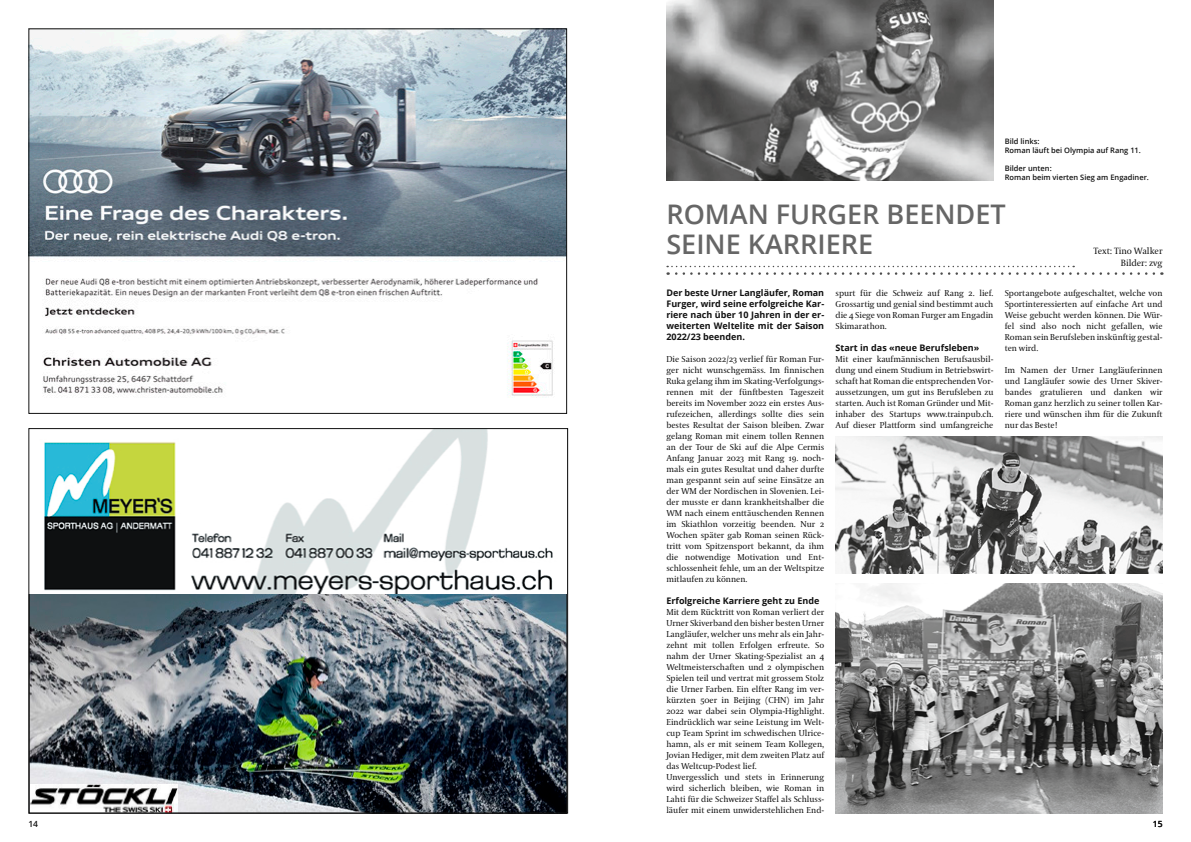
<style>
.page{position:relative;width:1191px;height:842px;background:#fff}
.page>*{position:absolute;margin:0;border:0;box-sizing:border-box;transform-origin:0 0}
.Hauptitel{font:600 27px/30px "Open Sans";color:#666}
.Untertitel{font:700 9px/11px "Open Sans";color:#111;text-align:justify}
.Hauptitel-2{font:9px/12px "Coranto 2";color:#111;text-align:right}
.Grundschrift{font:8.5px/11px "Coranto 2";color:#111;text-align:justify}
.t1{font:600 8.5px "Open Sans";color:#111}
.Legende{font:600 7.5px/9px "Open Sans";color:#111}
</style>
<div class="page">
<img style="left:31px;top:431px;width:534px;height:380px">
<img style="left:31px;top:784px;width:146px;height:27px">
<img style="left:30px;top:30px;width:535px;height:368px">
<img style="left:179px;top:137px;width:14px;height:6px">
<svg style="left:667px;top:266px;width:486px;height:9px"></svg>
<img style="left:666px;top:0;width:327px;height:180px">
<img style="left:835px;top:583px;width:327px;height:231px">
<img style="left:835px;top:436px;width:327px;height:138px">
<p class="Legende" style="left:1004px;top:136px;width:138px">Bild links:<br>Roman läuft bei Olympia auf Rang 11.</p>
<p class="Legende" style="left:1004px;top:163px;width:48px">Bilder unten:</p>
<p class="Legende" style="left:1004px;top:172px;width:146px">Roman beim vierten Sieg am Engadiner.</p>
<p class="Hauptitel" style="left:666px;top:199px;width:341px">ROMAN FURGER BEENDET<br>SEINE KARRIERE</p>
<p class="Hauptitel-2" style="left:1093px;top:245px;width:71px">Text: Tino Walker<br>Bilder: zvg</p>
<p class="Untertitel" style="left:666px;top:287px;width:159px">Der beste Urner Langläufer, Roman Furger, wird seine erfolgreiche Kar&shy;riere nach über 10 Jahren in der er&shy;weiterten Weltelite mit der Saison 2022/23 beenden.</p>
<p class="Grundschrift" style="left:666px;top:354px;width:159px">Die Saison 2022/23 verlief für Roman Fur&shy;ger nicht wunschgemäss. Im finnischen Ruka gelang ihm im Skating-Verfolgungs&shy;rennen mit der fünftbesten Tageszeit bereits im November 2022 ein erstes Aus&shy;rufezeichen, allerdings sollte dies sein bestes Resultat der Saison bleiben. Zwar gelang Roman mit einem tollen Rennen an der Tour de Ski auf die Alpe Cermis Anfang Januar 2023 mit Rang 19. noch&shy;mals ein gutes Resultat und daher durfte man gespannt sein auf seine Einsätze an der WM der Nordischen in Slovenien. Lei&shy;der musste er dann krankheitshalber die WM nach einem enttäuschenden Rennen im Skiathlon vorzeitig beenden. Nur 2<br>Wochen später gab Roman seinen Rück&shy;tritt vom Spitzensport bekannt, da ihm die notwendige Motivation und Ent&shy;schlossenheit fehle, um an der Weltspitze mitlaufen zu können.</p>
<p class="Untertitel" style="left:666px;top:595px;width:154px">Erfolgreiche Karriere geht zu Ende</p>
<p class="Grundschrift" style="left:666px;top:607px;width:159px">Mit dem Rücktritt von Roman verliert der Urner Skiverband den bisher besten Urner Langläufer, welcher uns mehr als ein Jahr&shy;zehnt mit tollen Erfolgen erfreute. So nahm der Urner Skating-Spezialist an 4<br>Weltmeisterschaften und 2 olympischen Spielen teil und vertrat mit grossem Stolz die Urner Farben. Ein elfter Rang im ver&shy;kürzten 50er in Beijing (CHN) im Jahr 2022 war dabei sein Olympia-Highlight.<br>Eindrücklich war seine Leistung im Welt&shy;cup Team Sprint im schwedischen Ulrice&shy;hamn, als er mit seinem Team Kollegen, Jovian Hediger, mit dem zweiten Platz auf das Weltcup-Podest lief.</p>
<p class="Grundschrift" style="left:666px;top:772px;width:159px">Unvergesslich und stets in Erinnerung wird sicherlich bleiben, wie Roman in Lahti für die Schweizer Staffel als Schluss&shy;läufer mit einem unwiderstehlichen End-</p>
<p class="Grundschrift" style="left:835px;top:288px;width:159px">spurt für die Schweiz auf Rang 2. lief.<br>Grossartig und genial sind bestimmt auch die 4 Siege von Roman Furger am Engadin Skimarathon.</p>
<p class="Untertitel" style="left:835px;top:342px;width:145px">Start in das «neue Berufsleben»</p>
<p class="Grundschrift" style="left:835px;top:354px;width:159px">Mit einer kaufmännischen Berufsausbil&shy;dung und einem Studium in Betriebswirt&shy;schaft hat Roman die entsprechenden Vor&shy;aussetzungen, um gut ins Berufsleben zu starten. Auch ist Roman Gründer und Mit&shy;inhaber des Startups www.trainpub.ch.<br>Auf dieser Plattform sind umfangreiche</p>
<p class="Grundschrift" style="left:1004px;top:288px;width:159px">Sportangebote aufgeschaltet, welche von Sportinteressierten auf einfache Art und Weise gebucht werden können. Die Wür&shy;fel sind also noch nicht gefallen, wie Roman sein Berufsleben inskünftig gestal&shy;ten wird.</p>
<p class="Grundschrift" style="left:1004px;top:365px;width:159px">Im Namen der Urner Langläuferinnen und Langläufer sowie des Urner Skiver&shy;bandes gratulieren und danken wir Roman ganz herzlich zu seiner tollen Kar&shy;riere und wünschen ihm für die Zukunft nur das Beste!</p>
<p class="t1" style="left:28px;top:818px;width:11px">14</p>
<p class="t1" style="left:1153px;top:818px;width:11px">15</p>
</div>
